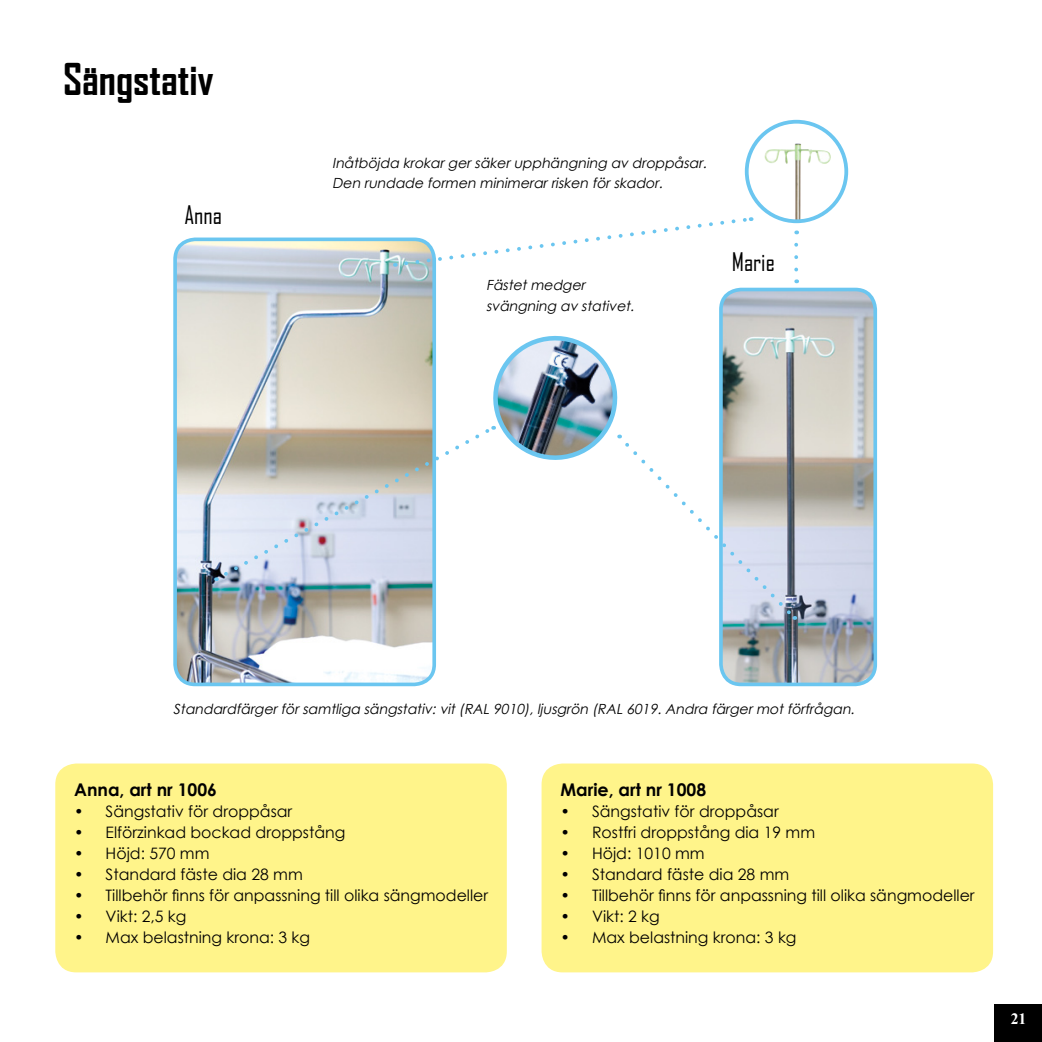
<style>
.page{position:relative;width:1042px;height:1042px;background:#fff}
.page>*{position:absolute;margin:0;border:0;box-sizing:border-box;transform-origin:0 0}
.t1{font:700 42px "Agency FB";color:#000}
.t2{font:24.5px "Agency FB";color:#000}
.t3{font:700 17.5px "Century Gothic";color:#000}
.t4{font:15.75px "Century Gothic";color:#000}
.t5{font:700 15.75px "Times New Roman";color:#fff}
.t6{font:italic 14px/19.2px "Century Gothic";color:#000}
</style>
<div class="page">
<img style="left:764px;top:143px;width:67px;height:78px">
<div style="left:745px;top:120px;width:103px;height:103px;border:4px solid #6bc6f0;border-radius:50%"></div>
<img style="left:178px;top:242px;width:255px;height:441px">
<div style="left:173px;top:237px;width:263px;height:449px;border:4px solid #6bc6f0;border-radius:20px"></div>
<img style="left:722px;top:289px;width:152px;height:394px">
<div style="left:719px;top:288px;width:158px;height:398px;border:4px solid #6bc6f0;border-radius:20px"></div>
<svg style="left:402px;top:217px;width:349px;height:51px"></svg>
<svg style="left:794px;top:245px;width:4px;height:38px"></svg>
<svg style="left:216px;top:331px;width:579px;height:289px"></svg>
<div style="left:55px;top:763px;width:452px;height:209px;background:#fff48a;border-radius:21px"></div>
<div style="left:541px;top:763px;width:452px;height:209px;background:#fff48a;border-radius:21px"></div>
<div style="left:995px;top:1005px;width:47px;height:37px;background:#000"></div>
<h1 class="t1" style="left:63px;top:53px;width:152px">Sängstativ</h1>
<h2 class="t2" style="left:184px;top:199px;width:39px">Anna</h2>
<p class="t6" style="left:332px;top:153px;width:379px">Inåtböjda krokargersäkerupphängning av droppåsar.<br>Den rundade formen minimerarrisken förskador.</p>
<p class="t6" style="left:486px;top:274px;width:153px;line-height:21px">Fästetmedger svängning av stativet.</p>
<h2 class="t2" style="left:732px;top:246px;width:45px">Marie</h2>
<p class="t6" style="left:173px;top:699px;width:686px">Standardfärgerförsamtliga sängstativ:vit(RAL 9010),ljusgrön (RAL 6019.Andra färgermotförfrågan.</p>
<p class="t3" style="left:74px;top:776px;width:144px">Anna, art nr 1006</p>
<p class="t4" style="left:74px;top:800px;width:220px">• Sängstativ för droppåsar</p>
<p class="t4" style="left:74px;top:821px;width:273px">• Elförzinkad bockad droppstång</p>
<p class="t4" style="left:74px;top:842px;width:137px">• Höjd: 570 mm</p>
<p class="t4" style="left:74px;top:863px;width:230px">• Standard fäste dia 28 mm</p>
<p class="t4" style="left:74px;top:884px;width:416px">• Tillbehör finns för anpassning till olika sängmodeller</p>
<p class="t4" style="left:74px;top:905px;width:114px">• Vikt: 2,5 kg</p>
<p class="t4" style="left:74px;top:926px;width:237px">• Max belastning krona: 3 kg</p>
<p class="t3" style="left:560px;top:776px;width:147px">Marie, art nr 1008</p>
<p class="t4" style="left:560px;top:800px;width:220px">• Sängstativ för droppåsar</p>
<p class="t4" style="left:560px;top:821px;width:256px">• Rostfri droppstång dia 19 mm</p>
<p class="t4" style="left:560px;top:842px;width:146px">• Höjd: 1010 mm</p>
<p class="t4" style="left:560px;top:863px;width:230px">• Standard fäste dia 28 mm</p>
<p class="t4" style="left:560px;top:884px;width:416px">• Tillbehör finns för anpassning till olika sängmodeller</p>
<p class="t4" style="left:560px;top:905px;width:101px">• Vikt: 2 kg</p>
<p class="t4" style="left:560px;top:926px;width:237px">• Max belastning krona: 3 kg</p>
<p class="t5" style="left:1010px;top:1007px;width:17px">21</p>
</div>
